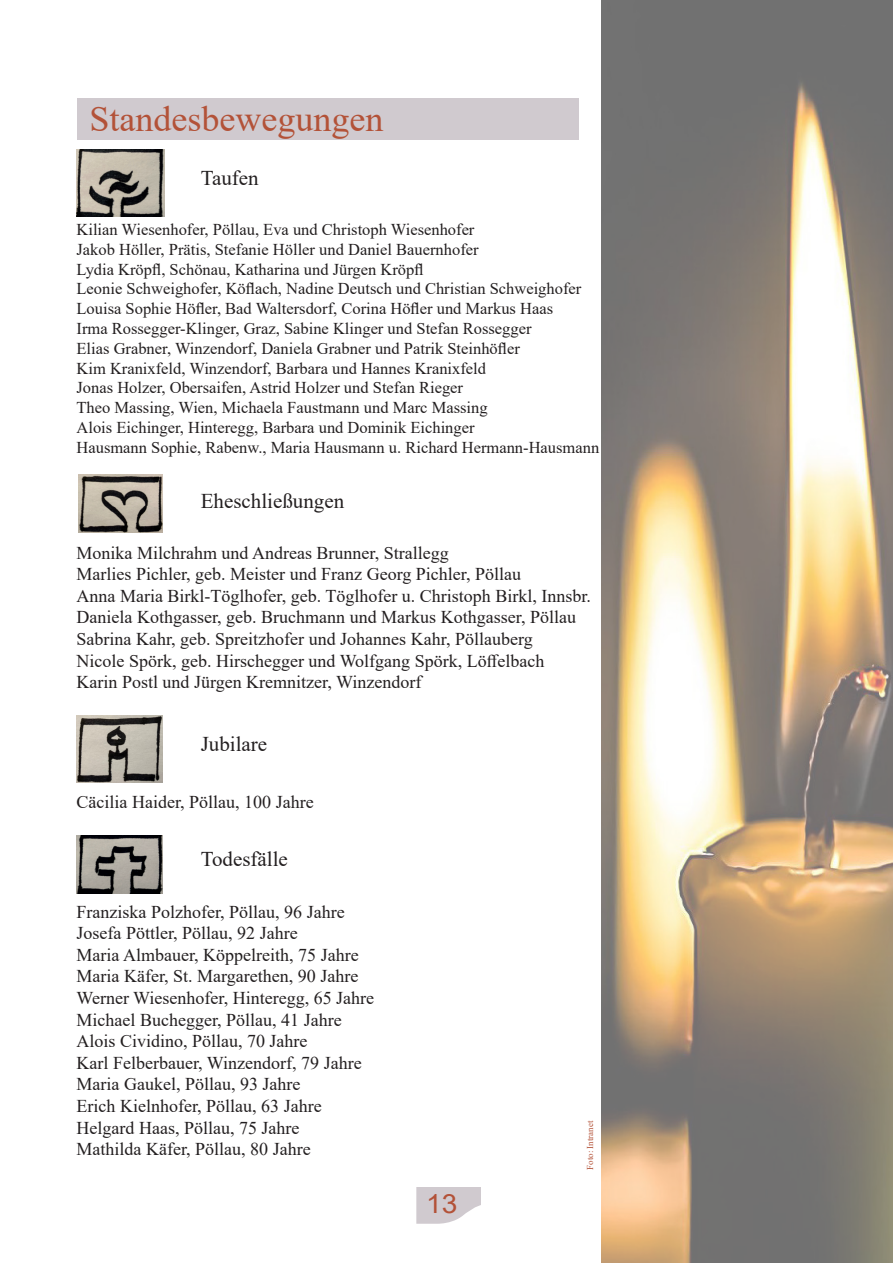
<style>
.page{position:relative;width:893px;height:1263px;background:#fff}
.page>*{position:absolute;margin:0;border:0;box-sizing:border-box;transform-origin:0 0}
.t1{font:36px "Times New Roman";color:#b35238}
.t2{font:26.4px "Arial";color:#b35238;scale:1.06 1}
.t3{font:21px "Times New Roman";color:#231f20}
.t4{font:18px "Times New Roman";color:#231f20}
.t5{font:16.5px "Times New Roman";color:#231f20}
.t6{font:9px "Times New Roman";color:#b35238}
</style>
<div class="page">
<img style="left:601px;top:0;width:292px;height:1263px">
<div style="left:77px;top:98px;width:501px;height:42px;background:#d0cacf"></div>
<img style="left:77px;top:150px;width:87px;height:66px">
<img style="left:77px;top:835px;width:86px;height:58px">
<img style="left:78px;top:475px;width:85px;height:58px">
<img style="left:77px;top:715px;width:86px;height:67px">
<svg style="left:416px;top:1187px;width:64px;height:37px;background:#d6d1d5"></svg>
<p class="t1" style="left:90px;top:94px;width:295px">Standesbewegungen</p>
<p class="t3" style="left:201px;top:163px;width:60px">Taufen</p>
<p class="t5" style="left:77px;top:218px;width:399px">Kilian Wiesenhofer, Pöllau, Eva und Christoph Wiesenhofer</p>
<p class="t5" style="left:77px;top:238px;width:404px">Jakob Höller, Prätis, Stefanie Höller und Daniel Bauernhofer</p>
<p class="t5" style="left:77px;top:257px;width:349px">Lydia Kröpfl, Schönau, Katharina und Jürgen Kröpfl</p>
<p class="t5" style="left:77px;top:277px;width:506px">Leonie Schweighofer, Köflach, Nadine Deutsch und Christian Schweighofer</p>
<p class="t5" style="left:77px;top:297px;width:478px">Louisa Sophie Höfler, Bad Waltersdorf, Corina Höfler und Markus Haas</p>
<p class="t5" style="left:77px;top:317px;width:456px">Irma Rossegger-Klinger, Graz, Sabine Klinger und Stefan Rossegger</p>
<p class="t5" style="left:77px;top:337px;width:445px">Elias Grabner, Winzendorf, Daniela Grabner und Patrik Steinhöfler</p>
<p class="t5" style="left:77px;top:356px;width:411px">Kim Kranixfeld, Winzendorf, Barbara und Hannes Kranixfeld</p>
<p class="t5" style="left:77px;top:376px;width:388px">Jonas Holzer, Obersaifen, Astrid Holzer und Stefan Rieger</p>
<p class="t5" style="left:77px;top:396px;width:413px">Theo Massing, Wien, Michaela Faustmann und Marc Massing</p>
<p class="t5" style="left:77px;top:416px;width:400px">Alois Eichinger, Hinteregg, Barbara und Dominik Eichinger</p>
<p class="t5" style="left:77px;top:436px;width:524px">Hausmann Sophie, Rabenw., Maria Hausmann u. Richard Hermann-Hausmann</p>
<p class="t3" style="left:201px;top:486px;width:145px">Eheschließungen</p>
<p class="t4" style="left:77px;top:540px;width:374px">Monika Milchrahm und Andreas Brunner, Strallegg</p>
<p class="t4" style="left:77px;top:561px;width:446px">Marlies Pichler, geb. Meister und Franz Georg Pichler, Pöllau</p>
<p class="t4" style="left:77px;top:583px;width:516px">Anna Maria Birkl-Töglhofer, geb. Töglhofer u. Christoph Birkl, Innsbr.</p>
<p class="t4" style="left:77px;top:605px;width:501px">Daniela Kothgasser, geb. Bruchmann und Markus Kothgasser, Pöllau</p>
<p class="t4" style="left:77px;top:626px;width:458px">Sabrina Kahr, geb. Spreitzhofer und Johannes Kahr, Pöllauberg</p>
<p class="t4" style="left:77px;top:648px;width:470px">Nicole Spörk, geb. Hirschegger und Wolfgang Spörk, Löffelbach</p>
<p class="t4" style="left:77px;top:669px;width:346px">Karin Postl und Jürgen Kremnitzer, Winzendorf</p>
<p class="t3" style="left:201px;top:729px;width:68px">Jubilare</p>
<p class="t4" style="left:77px;top:789px;width:239px">Cäcilia Haider, Pöllau, 100 Jahre</p>
<p class="t3" style="left:201px;top:844px;width:89px">Todesfälle</p>
<p class="t4" style="left:77px;top:899px;width:270px">Franziska Polzhofer, Pöllau, 96 Jahre</p>
<p class="t4" style="left:77px;top:920px;width:223px">Josefa Pöttler, Pöllau, 92 Jahre</p>
<p class="t4" style="left:77px;top:942px;width:284px">Maria Almbauer, Köppelreith, 75 Jahre</p>
<p class="t4" style="left:77px;top:964px;width:283px">Maria Käfer, St. Margarethen, 90 Jahre</p>
<p class="t4" style="left:77px;top:985px;width:299px">Werner Wiesenhofer, Hinteregg, 65 Jahre</p>
<p class="t4" style="left:77px;top:1007px;width:267px">Michael Buchegger, Pöllau, 41 Jahre</p>
<p class="t4" style="left:77px;top:1028px;width:233px">Alois Cividino, Pöllau, 70 Jahre</p>
<p class="t4" style="left:77px;top:1050px;width:287px">Karl Felberbauer, Winzendorf, 79 Jahre</p>
<p class="t4" style="left:77px;top:1072px;width:225px">Maria Gaukel, Pöllau, 93 Jahre</p>
<p class="t4" style="left:77px;top:1093px;width:247px">Erich Kielnhofer, Pöllau, 63 Jahre</p>
<p class="t4" style="left:77px;top:1115px;width:224px">Helgard Haas, Pöllau, 75 Jahre</p>
<p class="t4" style="left:77px;top:1136px;width:236px">Mathilda Käfer, Pöllau, 80 Jahre</p>
<p class="t2" style="left:426px;top:1185px;width:31px">13</p>
<p class="t6" style="left:584px;top:1170px;width:51px;rotate:-90deg">Foto: Intranet</p>
</div>
